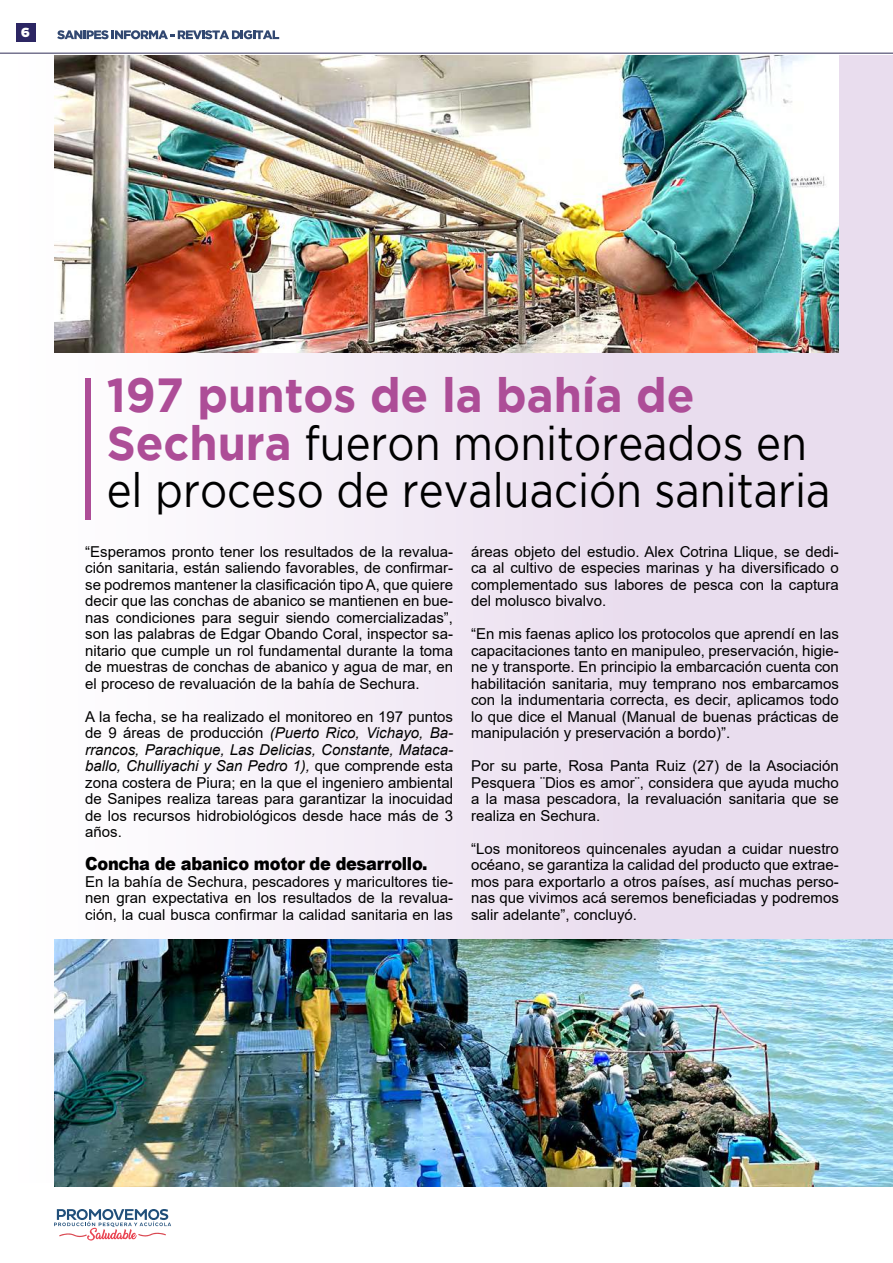
<style>
.page{position:relative;width:893px;height:1263px;background:#fff}
.page>*{position:absolute;margin:0;border:0;box-sizing:border-box;transform-origin:0 0}
.t1{font:47.7px/47.7px "Gotham";color:#000;scale:.88 1}
.t2{font:900 18px "Arial";letter-spacing:-.02em;color:#000;scale:.9 1}
.t3{font:15px/16.5px "Arial";color:#000;text-align:justify}
.t4{font:800 13.5px "Pluto Sans";color:#fff}
.s1{font-weight:700;color:#ad4d97}
.s2{font-style:italic}
</style>
<div class="page">
<div style="left:16px;top:23px;width:19px;height:18px;background:#2c2663"></div>
<svg style="left:54px;top:1209px;width:117px;height:31px"></svg>
<svg style="left:57px;top:30px;width:222px;height:9px"></svg>
<hr style="left:0;top:53px;width:893px;height:1px;background:#312e58">
<div style="left:0;top:55px;width:893px;height:1127px;background:linear-gradient(to right,#fefeff,#e4d5ea)"></div>
<div style="left:85px;top:379px;width:6px;height:141px;background:#ad4d97"></div>
<img style="left:54px;top:55px;width:785px;height:298px">
<img style="left:54px;top:940px;width:839px;height:246px">
<p class="t4" style="left:21px;top:25px;width:11px">6</p>
<h1 class="t1" style="left:107px;top:370px;width:824px"><span class="s1">197 puntos de la bahía de<br>Sechura</span> fueron monitoreados en el proceso de revaluación sanitaria</h1>
<p class="t3" style="left:85px;top:543px;width:369px">“Esperamos pronto tener los resultados de la revalua&shy;ción sanitaria, están saliendo favorables, de confirmar&shy;se podremos mantener la clasificación tipo A, que quiere decir que las conchas de abanico se mantienen en bue&shy;nas condiciones para seguir siendo comercializadas”, son las palabras de Edgar Obando Coral, inspector sa&shy;nitario que cumple un rol fundamental durante la toma de muestras de conchas de abanico y agua de mar, en el proceso de revaluación de la bahía de Sechura.</p>
<p class="t3" style="left:85px;top:708px;width:369px">A la fecha, se ha realizado el monitoreo en 197 puntos de 9 áreas de producción <span class="s2">(Puerto Rico, Vichayo, Ba&shy;rrancos, Parachique, Las Delicias, Constante, Mataca&shy;ballo, Chulliyachi y San Pedro 1),</span> que comprende esta zona costera de Piura; en la que el ingeniero ambiental de Sanipes realiza tareas para garantizar la inocuidad de los recursos hidrobiológicos desde hace más de 3 años.</p>
<p class="t2" style="left:85px;top:851px;width:382px">Concha de abanico motor de desarrollo.</p>
<p class="t3" style="left:85px;top:873px;width:369px">En la bahía de Sechura, pescadores y maricultores tie&shy;nen gran expectativa en los resultados de la revalua&shy;ción, la cual busca confirmar la calidad sanitaria en las</p>
<p class="t3" style="left:471px;top:543px;width:369px">áreas objeto del estudio. Alex Cotrina Llique, se dedi&shy;ca al cultivo de especies marinas y ha diversificado o complementado sus labores de pesca con la captura del molusco bivalvo.</p>
<p class="t3" style="left:471px;top:626px;width:369px">“En mis faenas aplico los protocolos que aprendí en las capacitaciones tanto en manipuleo, preservación, higie&shy;ne y transporte. En principio la embarcación cuenta con habilitación sanitaria, muy temprano nos embarcamos con la indumentaria correcta, es decir, aplicamos todo lo que dice el Manual (Manual de buenas prácticas de manipulación y preservación a bordo)”.</p>
<p class="t3" style="left:471px;top:758px;width:369px">Por su parte, Rosa Panta Ruiz (27) de la Asociación Pesquera ¨Dios es amor¨, considera que ayuda mucho a la masa pescadora, la revaluación sanitaria que se realiza en Sechura.</p>
<p class="t3" style="left:471px;top:840px;width:369px">“Los monitoreos quincenales ayudan a cuidar nuestro océano, se garantiza la calidad del producto que extrae&shy;mos para exportarlo a otros países, así muchas perso&shy;nas que vivimos acá seremos beneficiadas y podremos salir adelante”, concluyó.</p>
</div>
